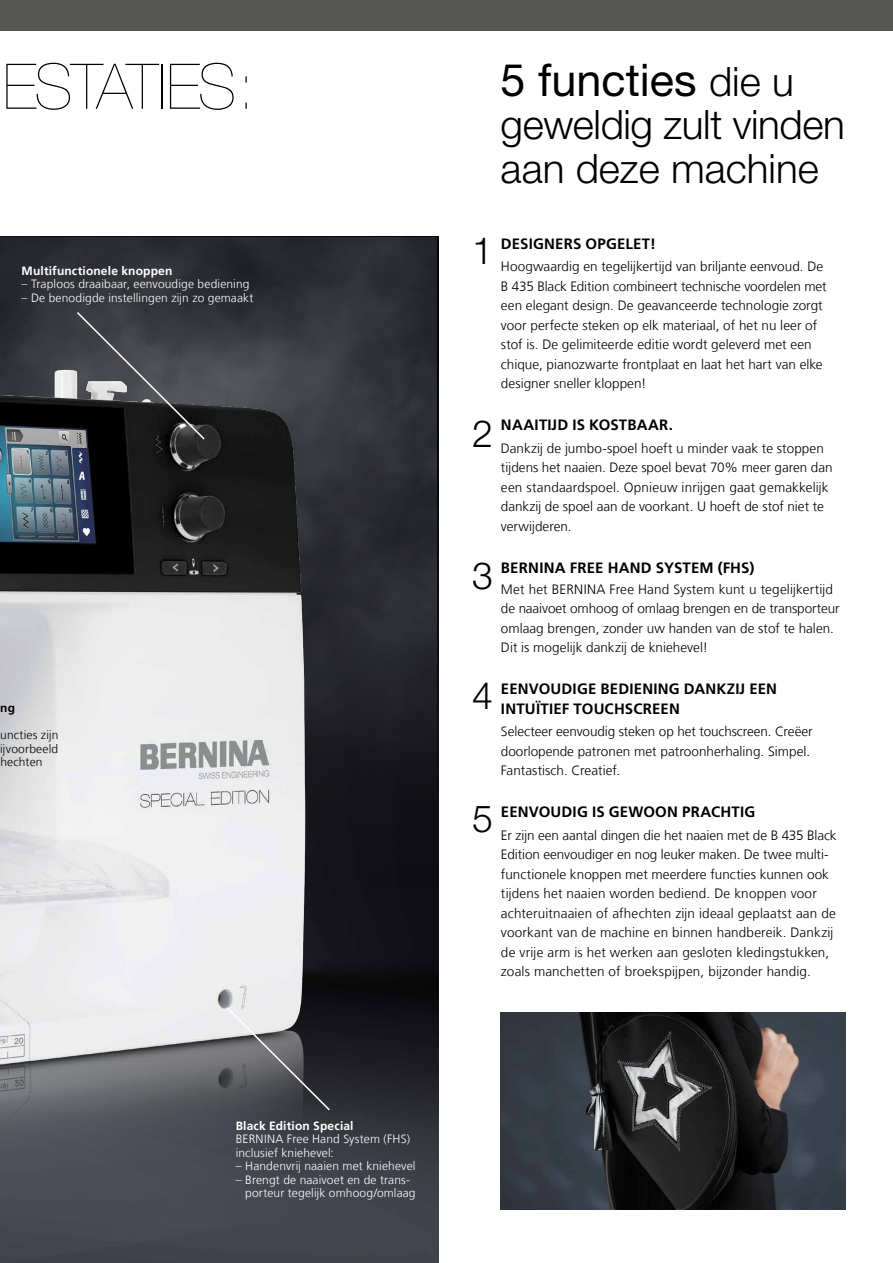
<style>
.page{position:relative;width:893px;height:1263px;background:#fff}
.page>*{position:absolute;margin:0;border:0;box-sizing:border-box;transform-origin:0 0}
.t1{font:200 63px "Helvetica Neue LT Std";letter-spacing:-.035em;color:#000}
.t2{font:45px "Helvetica Neue LT Pro";color:#000}
.t3{font:300 40.5px/43.5px "Helvetica Neue LT Pro";letter-spacing:-.01em;color:#000}
.t4{font:300 37.5px "Helvetica Neue LT Std";color:#000}
.t5{font:700 15px/19.5px "Frutiger LT Com";letter-spacing:.01em;color:#000}
.t6{font:300 13.5px/19.5px "Frutiger LT Com";letter-spacing:.005em;color:#000}
.t7{font:300 12px/13.5px "Frutiger LT Com";letter-spacing:.015em;color:#fff}
.t8{font:700 12px "Frutiger LT Com";letter-spacing:.015em;color:#fff}
.t9{font:300 12px/13.5px "Frutiger LT Com";letter-spacing:.015em;color:#000;text-align:justify}
.t10{font:700 12px "Frutiger LT Com";color:#000}
.s1{font-weight:300;font-size:40.5px}
</style>
<div class="page">
<img style="left:0;top:236px;width:438px;height:1027px">
<img style="left:0;top:237px;width:437px;height:918px">
<img style="left:501px;top:1012px;width:344px;height:198px">
<div style="left:0;top:0;width:893px;height:31px;background:#565655"></div>
<img style="left:0;top:352px;width:359px;height:911px">
<svg style="left:75px;top:310px;width:131px;height:131px;background:#434447"></svg>
<svg style="left:225px;top:1005px;width:106px;height:107px;background:#66666a"></svg>
<h1 class="t1" style="left:3px;top:50px;width:253px">ESTATIES:</h1>
<p class="t8" style="left:22px;top:264px;width:152px">Multifunctionele knoppen</p>
<p class="t7" style="left:22px;top:278px;width:229px">– Traploos draaibaar, eenvoudige bediening</p>
<p class="t7" style="left:22px;top:291px;width:233px">– De benodigde instellingen zijn zo gemaakt</p>
<p class="t10" style="left:0;top:701px;width:16px">ng</p>
<p class="t9" style="left:0;top:728px;width:60px">uncties zijn ijvoorbeeld hechten</p>
<p class="t8" style="left:236px;top:1118px;width:119px">Black Edition Special</p>
<p class="t7" style="left:236px;top:1132px;width:176px">BERNINA Free Hand System (FHS) inclusief kniehevel:</p>
<p class="t7" style="left:236px;top:1159px;width:181px">– Handenvrij naaien met kniehevel</p>
<p class="t7" style="left:245px;top:1173px;width:172px;text-indent:-9px">– Brengt de naaivoet en de trans&shy;porteur tegelijk omhoog/omlaag</p>
<h2 class="t2" style="left:501px;top:52px;width:295px">5 functies <span class="s1">die u</span></h2>
<h3 class="t3" style="left:501px;top:102px;width:346px">geweldig zult vinden aan deze machine</h3>
<h3 class="t4" style="left:472px;top:228px;width:22px">1</h3>
<h3 class="t4" style="left:472px;top:410px;width:22px">2</h3>
<h3 class="t4" style="left:472px;top:553px;width:22px">3</h3>
<h3 class="t4" style="left:472px;top:673px;width:22px">4</h3>
<h3 class="t4" style="left:472px;top:796px;width:22px">5</h3>
<p class="t5" style="left:501px;top:234px;width:157px">DESIGNERS OPGELET!</p>
<p class="t6" style="left:501px;top:257px;width:327px">Hoogwaardig en tegelijkertijd van briljante eenvoud. De B 435 Black Edition combineert technische voordelen met een elegant design. De geavanceerde technologie zorgt voor perfecte steken op elk materiaal, of het nu leer of stof is. De gelimiteerde editie wordt geleverd met een chique, pianozwarte frontplaat en laat het hart van elke designer sneller kloppen!</p>
<p class="t5" style="left:501px;top:415px;width:174px">NAAITIJD IS KOSTBAAR.</p>
<p class="t6" style="left:501px;top:438px;width:333px">Dankzij de jumbo-spoel hoeft u minder vaak te stoppen tijdens het naaien. Deze spoel bevat 70% meer garen dan een standaardspoel. Opnieuw inrijgen gaat gemakkelijk dankzij de spoel aan de voorkant. U hoeft de stof niet te verwijderen.</p>
<p class="t5" style="left:501px;top:558px;width:255px">BERNINA FREE HAND SYSTEM (FHS)</p>
<p class="t6" style="left:501px;top:579px;width:340px">Met het BERNINA Free Hand System kunt u tegelijkertijd de naaivoet omhoog of omlaag brengen en de transporteur omlaag brengen, zonder uw handen van de stof te halen.<br>Dit is mogelijk dankzij de kniehevel!</p>
<p class="t5" style="left:501px;top:679px;width:278px">EENVOUDIGE BEDIENING DANKZIJ EEN<br>INTUÏTIEF TOUCHSCREEN</p>
<p class="t6" style="left:501px;top:722px;width:313px">Selecteer eenvoudig steken op het touchscreen. Creëer doorlopende patronen met patroonherhaling. Simpel.<br>Fantastisch. Creatief.</p>
<p class="t5" style="left:501px;top:802px;width:256px">EENVOUDIG IS GEWOON PRACHTIG</p>
<p class="t6" style="left:501px;top:825px;width:337px">Er zijn een aantal dingen die het naaien met de B 435 Black Edition eenvoudiger en nog leuker maken. De twee multi&shy;functionele knoppen met meerdere functies kunnen ook tijdens het naaien worden bediend. De knoppen voor achteruitnaaien of afhechten zijn ideaal geplaatst aan de voorkant van de machine en binnen handbereik. Dankzij de vrije arm is het werken aan gesloten kledingstukken, zoals manchetten of broekspijpen, bijzonder handig.</p>
</div>
